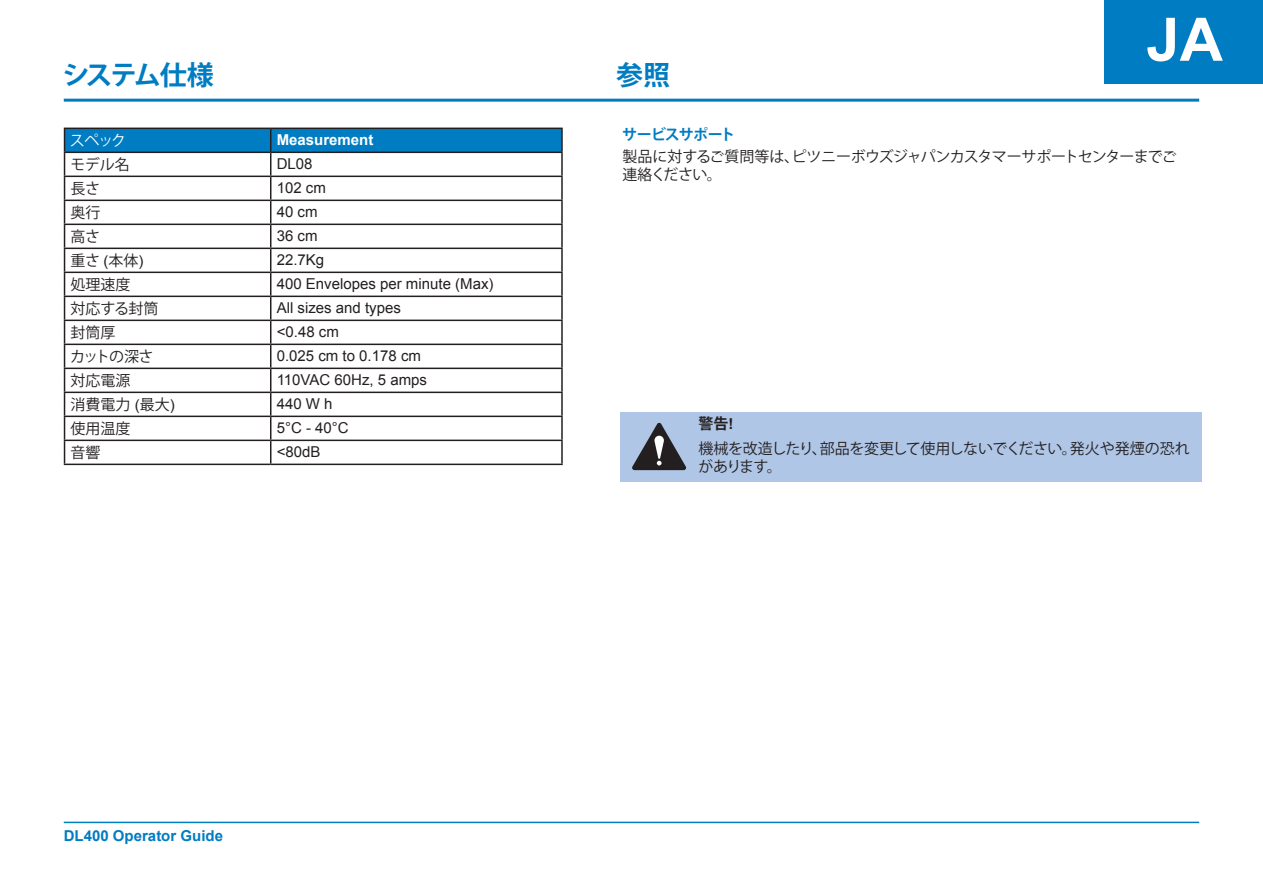
<style>
.page{position:relative;width:1263px;height:893px;background:#fff}
.page>*{position:absolute;margin:0;border:0;box-sizing:border-box;transform-origin:0 0}
.t1{font:700 63px "Arial";color:#fff}
.t2{font:700 60px "Arial";color:#fff}
.t3{font:700 27px "Koz Go Pr 6 N";letter-spacing:-.065em;color:#007cc2}
.t4{font:15px "Arial";color:#231f20}
.t5{font:15px/24.5px "Koz Go Pr 6 N";letter-spacing:-.02em;color:#231f20}
.t6{font:15px/18px "Koz Go Pr 6 N";letter-spacing:-.05em;color:#231f20}
.t7{font:700 15px "Arial";color:#007cc2}
.t8{font:700 15px "Arial";color:#fff}
.t9{font:700 15px "Koz Go Pr 6 N";letter-spacing:-.04em;color:#007cc2}
.t10{font:15px "Koz Go Pr 6 N";color:#fff}
.s1{font-family:"Arial"}
.s2{font-weight:700}
.s3{font-family:"Arial";font-weight:700}
</style>
<div class="page">
<hr style="left:64px;top:822px;width:1135px;height:1px;background:#007cc2">
<div style="left:1104px;top:0;width:159px;height:84px;background:#007cc2"></div>
<hr style="left:64px;top:99px;width:1135px;height:3px;background:#007cc2">
<hr style="left:271px;top:200px;width:292px;height:1px;background:#231f20">
<hr style="left:271px;top:224px;width:292px;height:1px;background:#231f20">
<hr style="left:271px;top:248px;width:292px;height:1px;background:#231f20">
<hr style="left:271px;top:272px;width:292px;height:1px;background:#231f20">
<hr style="left:271px;top:296px;width:292px;height:1px;background:#231f20">
<hr style="left:271px;top:320px;width:292px;height:1px;background:#231f20">
<hr style="left:271px;top:344px;width:292px;height:1px;background:#231f20">
<hr style="left:271px;top:368px;width:292px;height:1px;background:#231f20">
<hr style="left:271px;top:392px;width:292px;height:1px;background:#231f20">
<hr style="left:271px;top:416px;width:292px;height:1px;background:#231f20">
<hr style="left:271px;top:440px;width:292px;height:1px;background:#231f20">
<hr style="left:271px;top:152px;width:292px;height:1px;background:#231f20">
<hr style="left:271px;top:176px;width:292px;height:1px;background:#231f20">
<hr style="left:271px;top:128px;width:292px;height:1px;background:#231f20">
<hr style="left:561px;top:129px;width:2px;height:23px;background:#231f20">
<hr style="left:561px;top:153px;width:2px;height:23px;background:#231f20">
<hr style="left:561px;top:177px;width:2px;height:23px;background:#231f20">
<hr style="left:561px;top:201px;width:2px;height:23px;background:#231f20">
<hr style="left:561px;top:225px;width:2px;height:23px;background:#231f20">
<hr style="left:561px;top:249px;width:2px;height:23px;background:#231f20">
<hr style="left:561px;top:273px;width:2px;height:23px;background:#231f20">
<hr style="left:561px;top:297px;width:2px;height:23px;background:#231f20">
<hr style="left:561px;top:321px;width:2px;height:23px;background:#231f20">
<hr style="left:561px;top:345px;width:2px;height:23px;background:#231f20">
<hr style="left:561px;top:369px;width:2px;height:23px;background:#231f20">
<hr style="left:561px;top:393px;width:2px;height:23px;background:#231f20">
<hr style="left:561px;top:417px;width:2px;height:23px;background:#231f20">
<svg style="left:64px;top:128px;width:498px;height:336px"></svg>
<hr style="left:561px;top:441px;width:2px;height:23px;background:#231f20">
<hr style="left:64px;top:464px;width:207px;height:1px;background:#231f20">
<hr style="left:271px;top:464px;width:292px;height:1px;background:#231f20">
<div style="left:620px;top:412px;width:581px;height:69px;background:#afc6e6"></div>
<svg style="left:632px;top:423px;width:54px;height:47px"></svg>
<h3 class="t3" style="left:62px;top:60px;width:153px">システム仕様</h3>
<p class="t10" style="left:70px;top:132px;width:58px">スペック</p>
<p class="t8" style="left:277px;top:130px;width:98px">Measurement</p>
<p class="t5" style="left:70px;top:153px;width:61px">モデル名</p>
<p class="t4" style="left:277px;top:154px;width:37px">DL08</p>
<p class="t5" style="left:71px;top:177px;width:31px">長さ</p>
<p class="t4" style="left:277px;top:178px;width:51px">102 cm</p>
<p class="t5" style="left:71px;top:201px;width:31px">奥行</p>
<p class="t4" style="left:277px;top:202px;width:42px">40 cm</p>
<p class="t5" style="left:71px;top:225px;width:31px">高さ</p>
<p class="t4" style="left:277px;top:226px;width:42px">36 cm</p>
<p class="t5" style="left:71px;top:249px;width:74px">重さ <span class="s1">(</span>本体<span class="s1">)</span></p>
<p class="t4" style="left:277px;top:250px;width:49px">22.7Kg</p>
<p class="t5" style="left:71px;top:273px;width:61px">処理速度</p>
<p class="t4" style="left:277px;top:274px;width:218px">400 Envelopes per minute (Max)</p>
<p class="t5" style="left:71px;top:297px;width:90px">対応する封筒</p>
<p class="t4" style="left:277px;top:298px;width:126px">All sizes and types</p>
<p class="t5" style="left:71px;top:321px;width:46px">封筒厚</p>
<p class="t4" style="left:277px;top:322px;width:64px">&lt;0.48 cm</p>
<p class="t5" style="left:70px;top:345px;width:85px">カットの深さ</p>
<p class="t4" style="left:277px;top:346px;width:146px">0.025 cm to 0.178 cm</p>
<p class="t5" style="left:71px;top:369px;width:61px">対応電源</p>
<p class="t4" style="left:277px;top:370px;width:152px">110VAC 60Hz, 5 amps</p>
<p class="t5" style="left:71px;top:393px;width:106px">消費電力 <span class="s1">(</span>最大<span class="s1">)</span></p>
<p class="t4" style="left:277px;top:394px;width:57px">440 W h</p>
<p class="t5" style="left:71px;top:417px;width:61px">使用温度</p>
<p class="t4" style="left:277px;top:418px;width:74px">5°C - 40°C</p>
<p class="t5" style="left:71px;top:441px;width:31px">音響</p>
<p class="t4" style="left:277px;top:442px;width:45px">&lt;80dB</p>
<h3 class="t3" style="left:616px;top:60px;width:55px">参照</h3>
<h1 class="t1" style="left:1142px;top:-3px;width:89px">EN</h1>
<h2 class="t2" style="left:1146px;top:0;width:78px">JA</h2>
<p class="t9" style="left:622px;top:126px;width:115px">サービスサポート</p>
<p class="t6" style="left:622px;top:148px;width:556px">製品に対するご質問等は、ピツニーボウズジャパンカスタマーサポートセンターまでご連絡ください。</p>
<p class="t5" style="left:698px;top:412px;width:493px"><span class="s2">警告</span><span class="s3">!<br></span>機械を改造したり、部品を変更して使用しないでください。発火や発煙の恐れ</p>
<p class="t5" style="left:698px;top:454px;width:85px">があります。</p>
<p class="t7" style="left:64px;top:826px;width:161px">DL400 Operator Guide</p>
</div>
